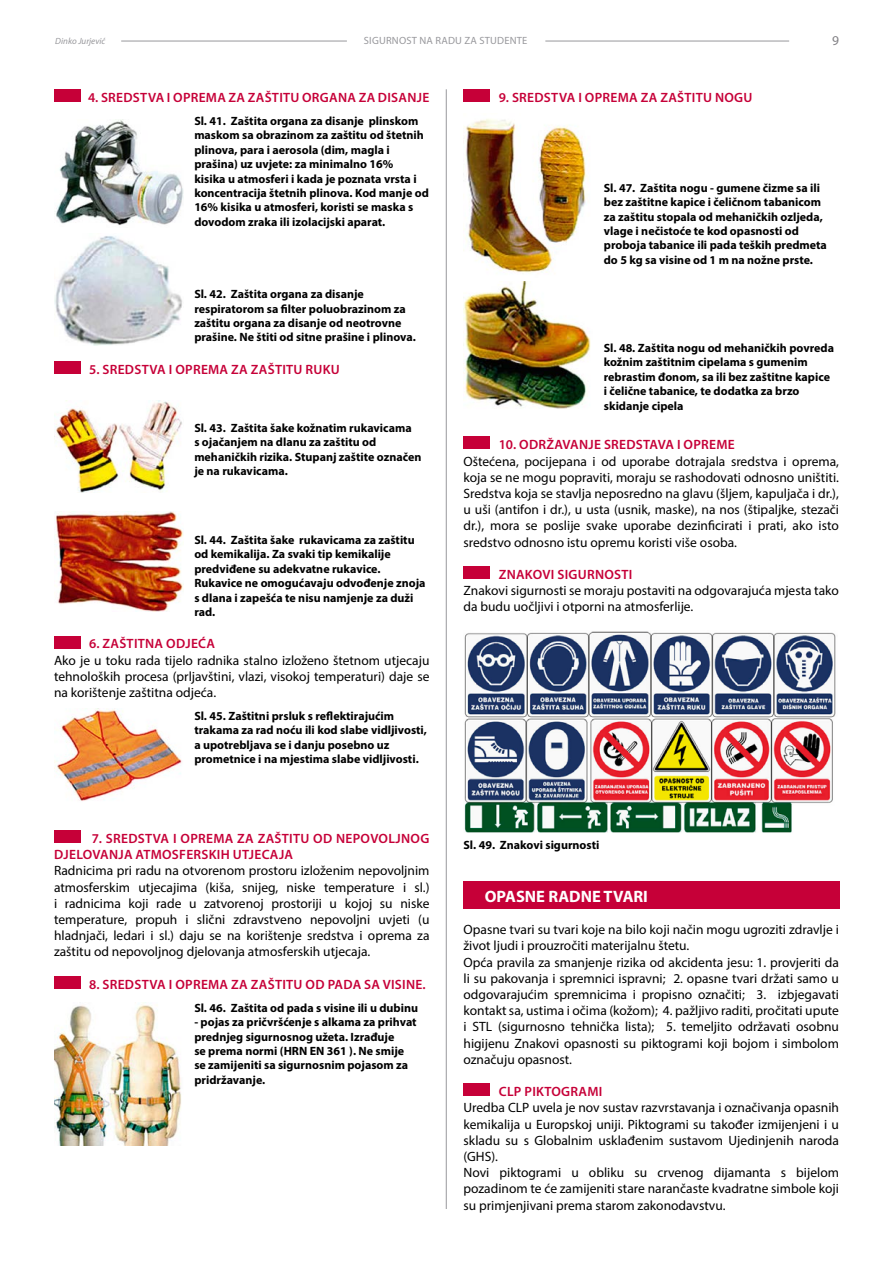
<style>
.page{position:relative;width:893px;height:1263px;background:#fff}
.page>*{position:absolute;margin:0;border:0;box-sizing:border-box;transform-origin:0 0}
.t1{font:700 16.5px "Myriad Pro";color:#fff}
.t2{font:13.5px/16.2px "Myriad Pro";color:#000;text-align:justify}
.t3{font:600 13.5px/16.2px "Myriad Pro";letter-spacing:.02em;color:#c60038}
.t4{font:13.5px "Myriad Pro";color:#818084}
.t5{font:700 12px/14.4px "Myriad Pro";color:#000}
.t6{font:10.5px "Myriad Pro";letter-spacing:.02em;color:#98989c}
.t7{font:italic 9px "Myriad Pro";color:#98989c}
</style>
<div class="page">
<hr style="left:121px;top:41px;width:226px;height:1px;background:#98989c">
<hr style="left:446px;top:89px;width:1px;height:1120px;background:#98989c">
<hr style="left:545px;top:41px;width:244px;height:1px;background:#98989c">
<div style="left:463px;top:881px;width:377px;height:28px;background:#c60038"></div>
<div style="left:54px;top:89px;width:27px;height:13px;background:#c60038"></div>
<img style="left:55px;top:119px;width:128px;height:106px">
<img style="left:54px;top:236px;width:128px;height:110px">
<img style="left:54px;top:401px;width:128px;height:91px">
<img style="left:54px;top:512px;width:129px;height:100px">
<img style="left:54px;top:708px;width:128px;height:93px">
<img style="left:54px;top:1002px;width:127px;height:143px">
<img style="left:463px;top:119px;width:124px;height:154px">
<img style="left:463px;top:282px;width:128px;height:127px">
<div style="left:54px;top:636px;width:27px;height:12px;background:#c60038"></div>
<img style="left:464px;top:631px;width:372px;height:201px">
<div style="left:463px;top:89px;width:27px;height:13px;background:#c60038"></div>
<div style="left:54px;top:830px;width:27px;height:13px;background:#c60038"></div>
<div style="left:54px;top:976px;width:27px;height:13px;background:#c60038"></div>
<div style="left:463px;top:436px;width:27px;height:13px;background:#c60038"></div>
<div style="left:463px;top:566px;width:27px;height:13px;background:#c60038"></div>
<div style="left:54px;top:361px;width:27px;height:13px;background:#c60038"></div>
<div style="left:463px;top:1083px;width:27px;height:13px;background:#c60038"></div>
<p class="t7" style="left:55px;top:35px;width:52px">Dinko Jurjević</p>
<p class="t6" style="left:364px;top:34px;width:165px">Sigurnost na radu za studente</p>
<p class="t4" style="left:832px;top:32px;width:8px">9</p>
<p class="t3" style="left:88px;top:89px;width:343px">4. SREDSTVA I OPREMA ZA ZAŠTITU ORGANA ZA DISANJE</p>
<p class="t5" style="left:194px;top:113px;width:236px">Sl. 41. Zaštita organa za disanje plinskom maskom sa obrazinom za zaštitu od štetnih plinova, para i aerosola (dim, magla i prašina) uz uvjete: za minimalno 16%<br>kisika u atmosferi i kada je poznata vrsta i koncentracija štetnih plinova. Kod manje od 16% kisika u atmosferi, koristi se maska s dovodom zraka ili izolacijski aparat.</p>
<p class="t5" style="left:194px;top:286px;width:223px">Sl. 42. Zaštita organa za disanje respiratorom sa filter poluobrazinom za zaštitu organa za disanje od neotrovne prašine. Ne štiti od sitne prašine i plinova.</p>
<p class="t3" style="left:89px;top:361px;width:252px">5. SREDSTVA I OPREMA ZA ZAŠTITU RUKU</p>
<p class="t5" style="left:194px;top:420px;width:229px">Sl. 43. Zaštita šake kožnatim rukavicama<br>s ojačanjem na dlanu za zaštitu od mehaničkih rizika. Stupanj zaštite označen je na rukavicama.</p>
<p class="t5" style="left:194px;top:532px;width:233px">Sl. 44. Zaštita šake rukavicama za zaštitu od kemikalija. Za svaki tip kemikalije predviđene su adekvatne rukavice.<br>Rukavice ne omogućavaju odvođenje znoja s dlana i zapešća te nisu namjenje za duži rad.</p>
<p class="t3" style="left:89px;top:635px;width:127px">6. ZAŠTITNA ODJEĆA</p>
<p class="t2" style="left:54px;top:652px;width:377px">Ako je u toku rada tijelo radnika stalno izloženo štetnom utjecaju tehnoloških procesa (prljavštini, vlazi, visokoj temperaturi) daje se na korištenje zaštitna odjeća.</p>
<p class="t5" style="left:194px;top:708px;width:234px">Sl. 45. Zaštitni prsluk s reflektirajućim trakama za rad noću ili kod slabe vidljivosti, a upotrebljava se i danju posebno uz prometnice i na mjestima slabe vidljivosti.</p>
<p class="t3" style="left:54px;top:830px;width:377px;text-indent:38px">7. SREDSTVA I OPREMA ZA ZAŠTITU OD NEPOVOLJNOG<br>DJELOVANJA ATMOSFERSKIH UTJECAJA</p>
<p class="t2" style="left:54px;top:863px;width:377px">Radnicima pri radu na otvorenom prostoru izloženim nepovoljnim atmosferskim utjecajima (kiša, snijeg, niske temperature i sl.) i radnicima koji rade u zatvorenoj prostoriji u kojoj su niske temperature, propuh i slični zdravstveno nepovoljni uvjeti (u hladnjači, ledari i sl.) daju se na korištenje sredstva i oprema za zaštitu od nepovoljnog djelovanja atmosferskih utjecaja.</p>
<p class="t3" style="left:89px;top:976px;width:338px">8. SREDSTVA I OPREMA ZA ZAŠTITU OD PADA SA VISINE.</p>
<p class="t5" style="left:194px;top:1000px;width:225px">Sl. 46. Zaštita od pada s visine ili u dubinu</p>
<p class="t5" style="left:194px;top:1014px;width:224px">- pojas za pričvršćenje s alkama za prihvat prednjeg sigurnosnog užeta. Izrađuje<br>se prema normi (HRN EN 361 ). Ne smije se zamijeniti sa sigurnosnim pojasom za pridržavanje.</p>
<p class="t3" style="left:499px;top:89px;width:255px">9. SREDSTVA I OPREMA ZA ZAŠTITU NOGU</p>
<p class="t5" style="left:604px;top:180px;width:225px">Sl. 47. Zaštita nogu - gumene čizme sa ili bez zaštitne kapice i čeličnom tabanicom za zaštitu stopala od mehaničkih ozljeda, vlage i nečistoće te kod opasnosti od proboja tabanice ili pada teških predmeta do 5 kg sa visine od 1 m na nožne prste.</p>
<p class="t5" style="left:604px;top:340px;width:232px">Sl. 48. Zaštita nogu od mehaničkih povreda kožnim zaštitnim cipelama s gumenim rebrastim đonom, sa ili bez zaštitne kapice i čelične tabanice, te dodatka za brzo skidanje cipela</p>
<p class="t3" style="left:499px;top:436px;width:238px">10. ODRŽAVANJE SREDSTAVA I OPREME</p>
<p class="t2" style="left:463px;top:453px;width:377px">Oštećena, pocijepana i od uporabe dotrajala sredstva i oprema, koja se ne mogu popraviti, moraju se rashodovati odnosno uništiti.<br>Sredstva koja se stavlja neposredno na glavu (šljem, kapuljača i dr.), u uši (antifon i dr.), u usta (usnik, maske), na nos (štipaljke, stezači dr.), mora se poslije svake uporabe dezinficirati i prati, ako isto sredstvo odnosno istu opremu koristi više osoba.</p>
<p class="t3" style="left:499px;top:566px;width:10px">ZNAK</p>
<p class="t3" style="left:533px;top:566px;width:34px">OVI SIGURN</p>
<p class="t3" style="left:604px;top:566px;width:17px">OSTI</p>
<p class="t2" style="left:463px;top:582px;width:377px">Znakovi sigurnosti se moraju postaviti na odgovarajuća mjesta tako da budu uočljivi i otporni na atmosferlije.</p>
<p class="t5" style="left:463px;top:837px;width:137px">Sl. 49. Znakovi sigurnosti</p>
<p class="t1" style="left:485px;top:885px;width:165px">OPASNE RADNE TVARI</p>
<p class="t2" style="left:463px;top:921px;width:377px;text-align:left">Opasne tvari su tvari koje na bilo koji način mogu ugroziti zdravlje i život ljudi i prouzročiti materijalnu štetu.<br>Opća pravila za smanjenje rizika od akcidenta jesu: 1. provjeriti da li su pakovanja i spremnici ispravni; 2. opasne tvari držati samo u odgovarajućim spremnicima i propisno označiti; 3. izbjegavati kontakt sa, ustima i očima (kožom); 4. pažljivo raditi, pročitati upute i STL (sigurnosno tehnička lista); 5. temeljito održavati osobnu higijenu Znakovi opasnosti su piktogrami koji bojom i simbolom označuju opasnost.</p>
<p class="t3" style="left:499px;top:1083px;width:105px">CLP PIKTOGRAMI</p>
<p class="t2" style="left:463px;top:1099px;width:377px;text-align:left">Uredba CLP uvela je nov sustav razvrstavanja i označivanja opasnih kemikalija u Europskoj uniji. Piktogrami su također izmijenjeni i u skladu su s Globalnim usklađenim sustavom Ujedinjenih naroda (GHS).<br>Novi piktogrami u obliku su crvenog dijamanta s bijelom pozadinom te će zamijeniti stare narančaste kvadratne simbole koji su primjenjivani prema starom zakonodavstvu.</p>
</div>
